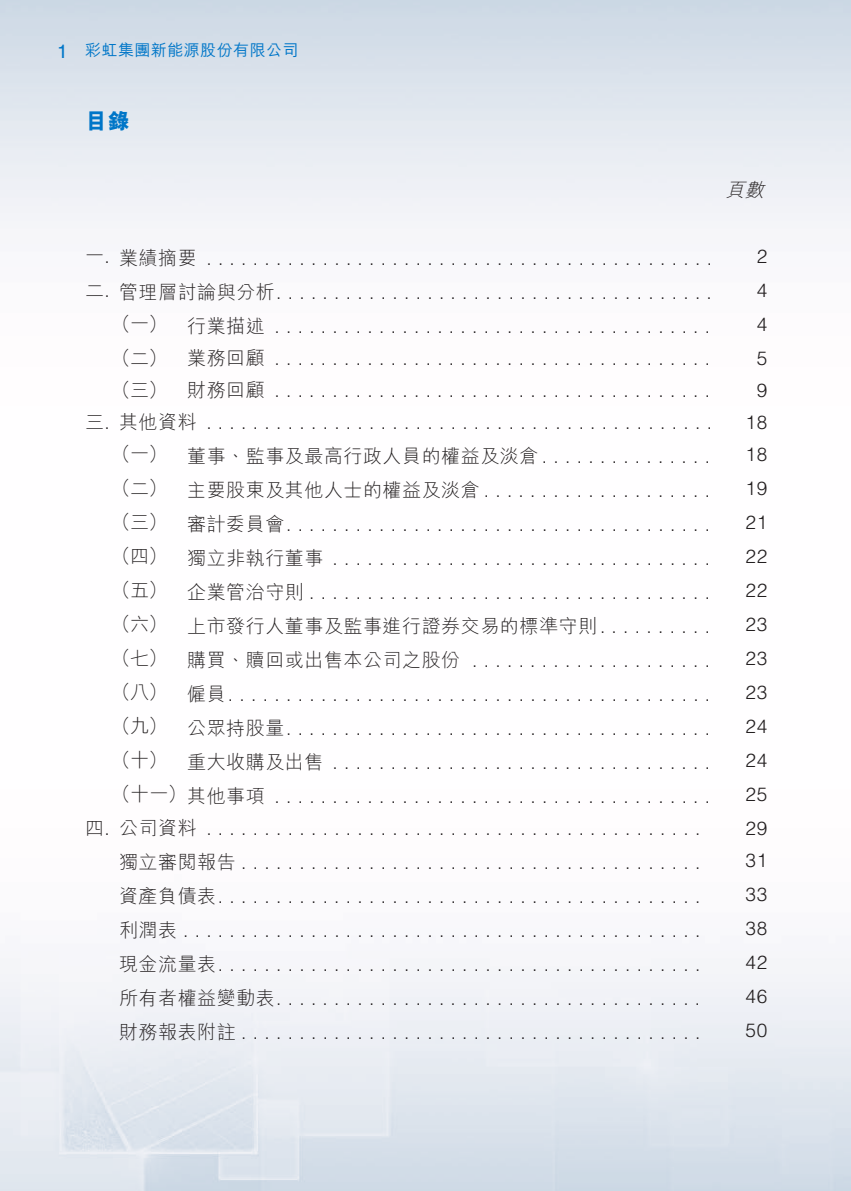
<style>
.page{position:relative;width:851px;height:1191px;background:#fff}
.page>*{position:absolute;margin:0;border:0;box-sizing:border-box;transform-origin:0 0}
.t1{font:800 22px "M Hei HK";color:#0076c8}
.t2{font:300 19px "Helvetica LT Std";letter-spacing:.03em;color:#231f20}
.t3{font:300 19px "M Hei HK";letter-spacing:.03em;color:#231f20}
.t4{font:italic 300 19px "M Hei HK";color:#231f20}
.t5{font:19px "Helvetica LT Std";color:#0076c8}
.t6{font:500 16px "M Hei HK";letter-spacing:.03em;color:#0076c8}
.s1{font-family:"Helvetica LT Std"}
.s2{font-family:"M Hei HK"}
</style>
<div class="page">
<p class="t5" style="left:57px;top:40px;width:12px">1</p>
<p class="t6" style="left:85px;top:39px;width:215px">彩虹集團新能源股份有限公司</p>
<p class="t1" style="left:85px;top:110px;width:46px">目錄</p>
<p class="t4" style="left:725px;top:181px;width:45px">頁數</p>
<p class="t3" style="left:85px;top:247px;width:26px">一<span class="s1">.</span></p>
<p class="t3" style="left:119px;top:248px;width:79px">業績摘要</p>
<p class="t2" style="left:206px;top:247px;width:507px">............................................</p>
<p class="t2" style="left:756px;top:245px;width:12px">2</p>
<p class="t3" style="left:85px;top:280px;width:26px">二<span class="s1">.</span></p>
<p class="t2" style="left:119px;top:281px;width:594px"><span class="s2">管理層討論與分析</span>......................................</p>
<p class="t2" style="left:756px;top:279px;width:12px">4</p>
<p class="t3" style="left:112px;top:314px;width:57px">（一）</p>
<p class="t3" style="left:187px;top:316px;width:79px">行業描述</p>
<p class="t2" style="left:274px;top:315px;width:437px">......................................</p>
<p class="t2" style="left:756px;top:313px;width:12px">4</p>
<p class="t3" style="left:112px;top:348px;width:57px">（二）</p>
<p class="t3" style="left:187px;top:348px;width:79px">業務回顧</p>
<p class="t2" style="left:274px;top:347px;width:437px">......................................</p>
<p class="t2" style="left:756px;top:347px;width:12px">5</p>
<p class="t3" style="left:112px;top:380px;width:57px">（三）</p>
<p class="t3" style="left:187px;top:380px;width:79px">財務回顧</p>
<p class="t2" style="left:274px;top:379px;width:437px">......................................</p>
<p class="t2" style="left:756px;top:379px;width:12px">9</p>
<p class="t3" style="left:85px;top:412px;width:26px">三<span class="s1">.</span></p>
<p class="t3" style="left:119px;top:412px;width:79px">其他資料</p>
<p class="t2" style="left:206px;top:411px;width:507px">............................................</p>
<p class="t2" style="left:745px;top:411px;width:23px">18</p>
<p class="t3" style="left:112px;top:444px;width:57px">（一）</p>
<p class="t3" style="left:187px;top:446px;width:524px">董事、監事及最高行政人員的權益及淡倉<span class="s1">. . . . . . . . . . . . . . .</span></p>
<p class="t2" style="left:745px;top:443px;width:23px">18</p>
<p class="t3" style="left:112px;top:478px;width:57px">（二）</p>
<p class="t2" style="left:187px;top:479px;width:524px"><span class="s2">主要股東及其他人士的權益及淡倉</span>....................</p>
<p class="t2" style="left:745px;top:477px;width:23px">19</p>
<p class="t3" style="left:112px;top:512px;width:57px">（三）</p>
<p class="t2" style="left:187px;top:513px;width:524px"><span class="s2">審計委員會</span>.....................................</p>
<p class="t2" style="left:745px;top:511px;width:23px">21</p>
<p class="t3" style="left:112px;top:546px;width:57px">（四）</p>
<p class="t3" style="left:187px;top:548px;width:138px">獨立非執行董事</p>
<p class="t2" style="left:332px;top:547px;width:379px">.................................</p>
<p class="t2" style="left:745px;top:545px;width:23px">22</p>
<p class="t3" style="left:112px;top:580px;width:57px">（五）</p>
<p class="t2" style="left:187px;top:581px;width:524px"><span class="s2">企業管治守則</span>...................................</p>
<p class="t2" style="left:745px;top:579px;width:23px">22</p>
<p class="t3" style="left:112px;top:614px;width:57px">（六）</p>
<p class="t3" style="left:187px;top:616px;width:524px">上市發行人董事及監事進行證券交易的標準守則<span class="s1">. . . . . . . . . .</span></p>
<p class="t2" style="left:745px;top:612px;width:23px">23</p>
<p class="t3" style="left:112px;top:648px;width:57px">（七）</p>
<p class="t3" style="left:187px;top:650px;width:274px">購買、贖回或出售本公司之股份</p>
<p class="t2" style="left:472px;top:648px;width:239px">.....................</p>
<p class="t2" style="left:745px;top:646px;width:23px">23</p>
<p class="t3" style="left:112px;top:682px;width:57px">（八）</p>
<p class="t2" style="left:187px;top:682px;width:524px"><span class="s2">僱員</span>..........................................</p>
<p class="t2" style="left:745px;top:680px;width:23px">23</p>
<p class="t3" style="left:112px;top:716px;width:57px">（九）</p>
<p class="t2" style="left:187px;top:716px;width:524px"><span class="s2">公眾持股量</span>.....................................</p>
<p class="t2" style="left:745px;top:714px;width:23px">24</p>
<p class="t3" style="left:112px;top:750px;width:57px">（十）</p>
<p class="t3" style="left:187px;top:752px;width:138px">重大收購及出售</p>
<p class="t2" style="left:332px;top:750px;width:379px">.................................</p>
<p class="t2" style="left:745px;top:748px;width:23px">24</p>
<p class="t3" style="left:112px;top:784px;width:76px">（十一）</p>
<p class="t3" style="left:187px;top:786px;width:79px">其他事項</p>
<p class="t2" style="left:274px;top:784px;width:437px">......................................</p>
<p class="t2" style="left:745px;top:782px;width:23px">25</p>
<p class="t3" style="left:85px;top:818px;width:26px">四<span class="s1">.</span></p>
<p class="t3" style="left:119px;top:818px;width:79px">公司資料</p>
<p class="t2" style="left:206px;top:816px;width:495px">...........................................</p>
<p class="t2" style="left:745px;top:816px;width:23px">29</p>
<p class="t2" style="left:119px;top:850px;width:582px"><span class="s2">獨立審閱報告</span>........................................</p>
<p class="t2" style="left:745px;top:848px;width:23px">31</p>
<p class="t2" style="left:119px;top:884px;width:582px"><span class="s2">資產負債表</span>..........................................</p>
<p class="t2" style="left:745px;top:882px;width:23px">33</p>
<p class="t2" style="left:119px;top:918px;width:582px"><span class="s2">利潤表</span>.............................................</p>
<p class="t2" style="left:745px;top:916px;width:23px">38</p>
<p class="t2" style="left:119px;top:952px;width:582px"><span class="s2">現金流量表</span>..........................................</p>
<p class="t2" style="left:745px;top:950px;width:23px">42</p>
<p class="t2" style="left:119px;top:986px;width:582px"><span class="s2">所有者權益變動表</span>.....................................</p>
<p class="t2" style="left:745px;top:984px;width:23px">46</p>
<p class="t2" style="left:119px;top:1020px;width:582px"><span class="s2">財務報表附註</span>........................................</p>
<p class="t2" style="left:745px;top:1018px;width:23px">50</p>
</div>
